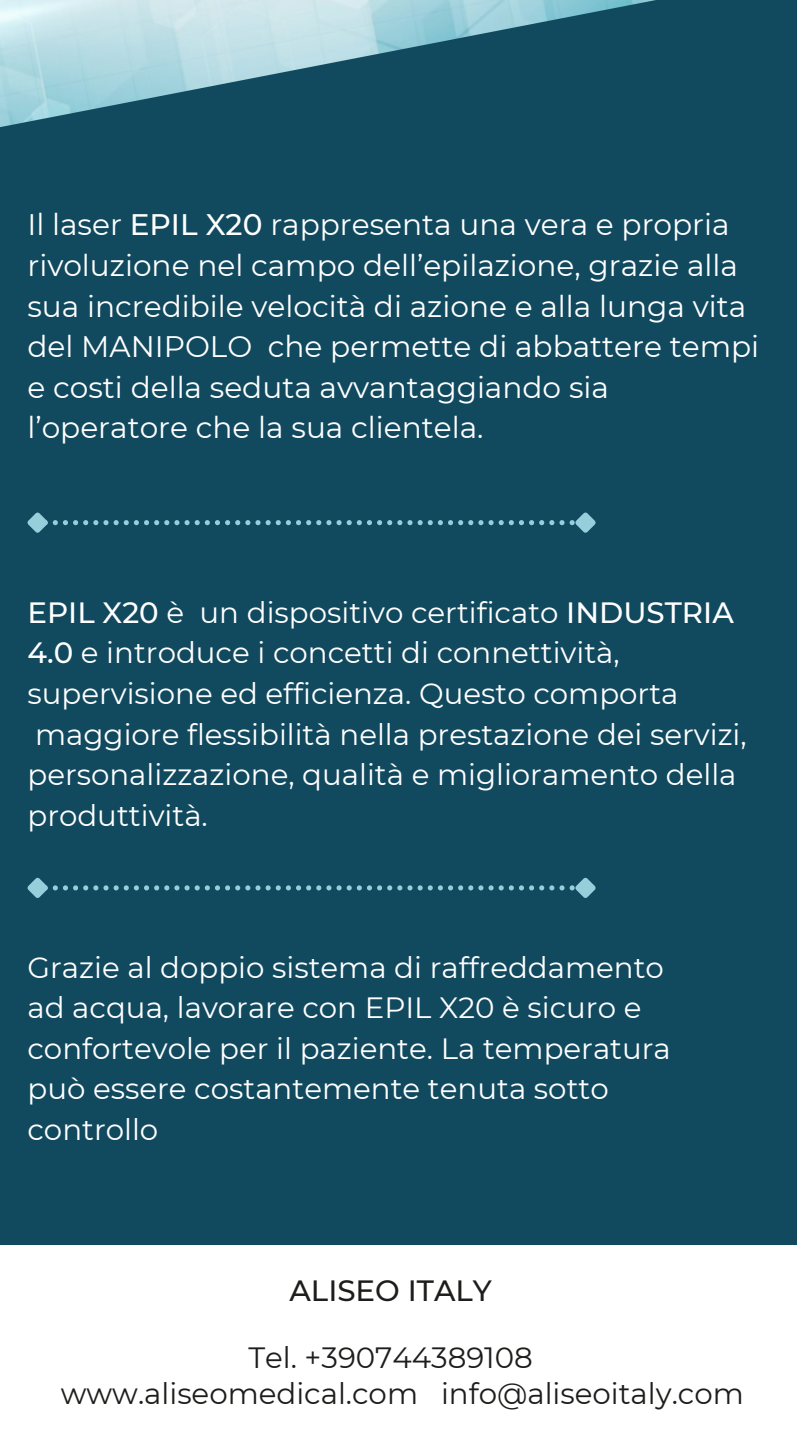
<style>
.page{position:relative;width:797px;height:1435px;background:#fff}
.page>*{position:absolute;margin:0;border:0;box-sizing:border-box;transform-origin:0 0}
.t1{font:29.7px/40.5px "Montserrat";color:#fff}
.t2{font:29.25px/40.5px "Montserrat";color:#fff}
.t3{font:29.25px "Montserrat";color:#1d1d1b}
.t4{font:500 29.25px "Montserrat";color:#1d1d1b}
.s1{font-weight:500}
</style>
<div class="page">
<div style="left:0;top:0;width:796px;height:1434px;background:#114a5f"></div>
<div style="left:0;top:1245px;width:796px;height:189px;background:#fff"></div>
<svg style="left:27px;top:512px;width:569px;height:21px"></svg>
<svg style="left:27px;top:877px;width:569px;height:21px"></svg>
<img style="left:0;top:0;width:656px;height:127px">
<p class="t1" style="left:27px;top:204px;width:733px">Il laser <span class="s1">EPIL X20</span> rappresenta una vera e propria rivoluzione nel campo dell’epilazione, grazie alla sua incredibile velocità di azione e alla lunga vita del MANIPOLO che permette di abbattere tempi e costi della seduta avvantaggiando sia l’operatore che la sua clientela.</p>
<p class="t2" style="left:27px;top:592px;width:720px"><span class="s1">EPIL X20</span> è un dispositivo certificato <span class="s1">INDUSTRIA 4.0</span> e introduce i concetti di connettività, supervisione ed efficienza. Questo comporta maggiore flessibilità nella prestazione dei servizi, personalizzazione, qualità e miglioramento della produttività.</p>
<p class="t2" style="left:27px;top:946px;width:645px">Grazie al doppio sistema di raffreddamento ad acqua, lavorare con EPIL X20 è sicuro e confortevole per il paziente. La temperatura può essere costantemente tenuta sotto controllo</p>
<p class="t4" style="left:289px;top:1272px;width:204px">ALISEO ITALY</p>
<p class="t3" style="left:248px;top:1339px;width:286px">Tel. +390744389108</p>
<p class="t3" style="left:61px;top:1375px;width:684px">www.aliseomedical.com info@aliseoitaly.com</p>
</div>
